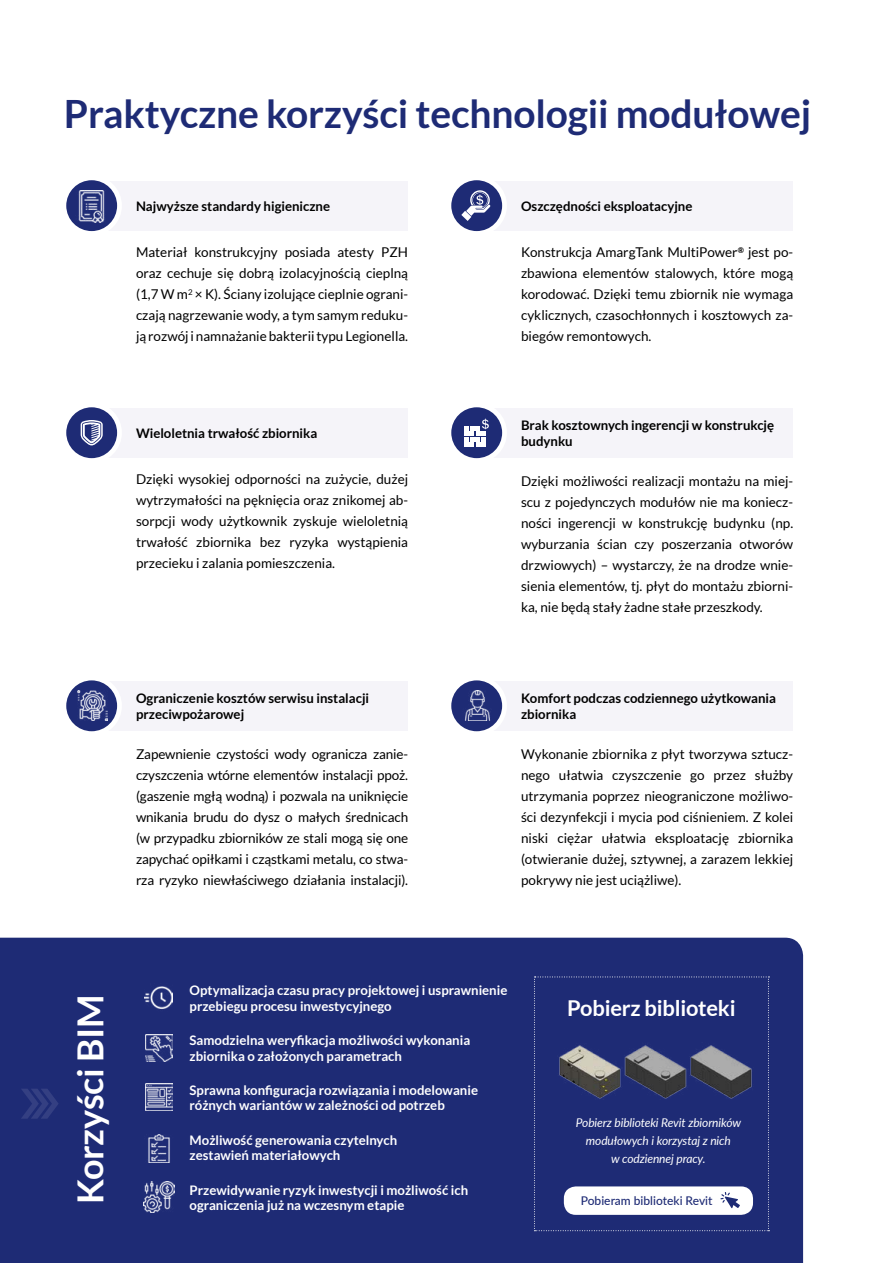
<style>
.page{position:relative;width:893px;height:1263px;background:#fff}
.page>*{position:absolute;margin:0;border:0;box-sizing:border-box;transform-origin:0 0}
.t1{font:700 39px "Lato";letter-spacing:-.005em;color:#1e2b75}
.t2{font:700 36px "Lato";letter-spacing:-.01em;color:#fff}
.t3{font:700 21.75px "Lato";letter-spacing:-.01em;color:#fff}
.t4{font:13.5px/21px "Lato";color:#000;text-align:justify}
.t5{font:700 13.2px/15.6px "Lato";color:#fff}
.t6{font:700 13.2px/15.6px "Lato";color:#000}
.t7{font:italic 12px/18px "Lato";letter-spacing:-.01em;color:#fff;text-align:center}
.t8{font:500 12px "Lato";color:#1e2b75}
</style>
<div class="page">
<div style="left:478px;top:181px;width:315px;height:49px;background:#f5f4f9"></div>
<svg style="left:449px;top:178px;width:55px;height:55px"></svg>
<div style="left:446px;top:175px;width:61px;height:61px;border:5px solid #fff;border-radius:50%"></div>
<svg style="left:461px;top:190px;width:29px;height:31px"></svg>
<div style="left:93px;top:408px;width:315px;height:49px;background:#f5f4f9"></div>
<svg style="left:64px;top:405px;width:55px;height:55px;background:#374384"></svg>
<div style="left:61px;top:402px;width:61px;height:61px;border:5px solid #fff;border-radius:50%"></div>
<svg style="left:81px;top:420px;width:22px;height:25px"></svg>
<div style="left:93px;top:181px;width:315px;height:49px;background:#f5f4f9"></div>
<svg style="left:64px;top:178px;width:55px;height:55px"></svg>
<div style="left:61px;top:175px;width:61px;height:61px;border:5px solid #fff;border-radius:50%"></div>
<img style="left:76px;top:190px;width:32px;height:32px">
<div style="left:478px;top:408px;width:315px;height:49px;background:#f5f4f9"></div>
<svg style="left:449px;top:405px;width:55px;height:55px;background:#3d4888"></svg>
<div style="left:446px;top:402px;width:61px;height:61px;border:5px solid #fff;border-radius:50%"></div>
<hr style="left:470px;top:426px;width:10px;height:4px;background:#fff">
<svg style="left:465px;top:426px;width:4px;height:4px"></svg>
<div style="left:465px;top:431px;width:9px;height:5px;background:#fff"></div>
<div style="left:476px;top:431px;width:9px;height:5px;background:#fff"></div>
<hr style="left:470px;top:437px;width:10px;height:4px;background:#fff">
<svg style="left:481px;top:437px;width:4px;height:4px"></svg>
<svg style="left:465px;top:437px;width:4px;height:4px"></svg>
<div style="left:465px;top:442px;width:9px;height:5px;background:#fff"></div>
<div style="left:476px;top:442px;width:9px;height:5px;background:#fff"></div>
<svg style="left:482px;top:419px;width:7px;height:10px"></svg>
<div style="left:478px;top:681px;width:315px;height:49px;background:#f5f4f9"></div>
<svg style="left:449px;top:678px;width:55px;height:56px"></svg>
<div style="left:446px;top:676px;width:61px;height:60px;border:5px solid #fff;border-radius:50%"></div>
<img style="left:462px;top:691px;width:31px;height:30px">
<div style="left:93px;top:681px;width:315px;height:49px;background:#f5f4f9"></div>
<svg style="left:64px;top:678px;width:55px;height:56px"></svg>
<div style="left:61px;top:676px;width:61px;height:60px;border:5px solid #fff;border-radius:50%"></div>
<img style="left:78px;top:691px;width:29px;height:30px">
<div style="left:0;top:938px;width:803px;height:325px;background:#1e2b75"></div>
<img style="left:144px;top:983px;width:28px;height:29px">
<img style="left:145px;top:1084px;width:27px;height:27px">
<img style="left:145px;top:1034px;width:27px;height:27px">
<img style="left:145px;top:1134px;width:28px;height:28px">
<img style="left:144px;top:1182px;width:30px;height:30px">
<svg style="left:534px;top:976px;width:235px;height:255px;background:#364284"></svg>
<img style="left:557px;top:1042px;width:196px;height:57px">
<svg style="left:21px;top:1089px;width:38px;height:30px"></svg>
<h1 class="t1" style="left:64px;top:91px;width:749px">Praktyczne korzyści technologii modułowej</h1>
<p class="t6" style="left:136px;top:198px;width:196px">Najwyższe standardy higieniczne</p>
<p class="t4" style="left:136px;top:242px;width:274px">Materiał konstrukcyjny posiada atesty PZH oraz cechuje się dobrą izolacyjnością cieplną (1,7 W m<sup>2</sup> × K). Ściany izolujące cieplnie ograni&shy;czają nagrzewanie wody, a tym samym reduku&shy;ją rozwój i namnażanie bakterii typu Legionella.</p>
<p class="t6" style="left:136px;top:425px;width:183px">Wieloletnia trwałość zbiornika</p>
<p class="t4" style="left:136px;top:469px;width:274px">Dzięki wysokiej odporności na zużycie, dużej wytrzymałości na pęknięcia oraz znikomej ab&shy;sorpcji wody użytkownik zyskuje wieloletnią trwałość zbiornika bez ryzyka wystąpienia przecieku i zalania pomieszczenia.</p>
<p class="t6" style="left:136px;top:690px;width:235px">Ograniczenie kosztów serwisu instalacji przeciwpożarowej</p>
<p class="t4" style="left:136px;top:744px;width:274px">Zapewnienie czystości wody ogranicza zanie&shy;czyszczenia wtórne elementów instalacji ppoż. (gaszenie mgłą wodną) i pozwala na uniknięcie wnikania brudu do dysz o małych średnicach (w przypadku zbiorników ze stali mogą się one zapychać opiłkami i cząstkami metalu, co stwa&shy;rza ryzyko niewłaściwego działania instalacji).</p>
<p class="t6" style="left:521px;top:198px;width:173px">Oszczędności eksploatacyjne</p>
<p class="t4" style="left:521px;top:242px;width:274px">Konstrukcja AmargTank MultiPower<sup>®</sup> jest po&shy;zbawiona elementów stalowych, które mogą korodować. Dzięki temu zbiornik nie wymaga cyklicznych, czasochłonnych i kosztowych za&shy;biegów remontowych.</p>
<p class="t6" style="left:521px;top:417px;width:255px">Brak kosztownych ingerencji w konstrukcję budynku</p>
<p class="t4" style="left:521px;top:471px;width:274px">Dzięki możliwości realizacji montażu na miej&shy;scu z pojedynczych modułów nie ma koniecz&shy;ności ingerencji w konstrukcję budynku (np. wyburzania ścian czy poszerzania otworów drzwiowych) – wystarczy, że na drodze wnie&shy;sienia elementów, tj. płyt do montażu zbiorni&shy;ka, nie będą stały żadne stałe przeszkody.</p>
<p class="t6" style="left:521px;top:690px;width:257px">Komfort podczas codziennego użytkowania zbiornika</p>
<p class="t4" style="left:521px;top:744px;width:274px">Wykonanie zbiornika z płyt tworzywa sztucz&shy;nego ułatwia czyszczenie go przez służby utrzymania poprzez nieograniczone możliwo&shy;ści dezynfekcji i mycia pod ciśnieniem. Z kolei niski ciężar ułatwia eksploatację zbiornika (otwieranie dużej, sztywnej, a zarazem lekkiej pokrywy nie jest uciążliwe).</p>
<h2 class="t2" style="left:70px;top:1204px;width:211px;rotate:-90deg">Korzyści BIM</h2>
<p class="t5" style="left:190px;top:982px;width:319px">Optymalizacja czasu pracy projektowej i usprawnienie przebiegu procesu inwestycyjnego</p>
<p class="t5" style="left:190px;top:1032px;width:282px">Samodzielna weryfikacja możliwości wykonania zbiornika o założonych parametrach</p>
<p class="t5" style="left:190px;top:1082px;width:290px">Sprawna konfiguracja rozwiązania i modelowanie różnych wariantów w zależności od potrzeb</p>
<p class="t5" style="left:190px;top:1132px;width:209px">Możliwość generowania czytelnych zestawień materiałowych</p>
<p class="t5" style="left:190px;top:1182px;width:280px">Przewidywanie ryzyk inwestycji i możliwość ich ograniczenia już na wczesnym etapie</p>
<h3 class="t3" style="left:567px;top:996px;width:170px">Pobierz biblioteki</h3>
<p class="t7" style="left:576px;top:1113px;width:167px">Pobierz biblioteki Revit zbiorników modułowych i korzystaj z nich<br>w codziennej pracy.</p>
<p class="t8" style="left:581px;top:1192px;width:133px">Pobieram biblioteki Revit</p>
</div>
